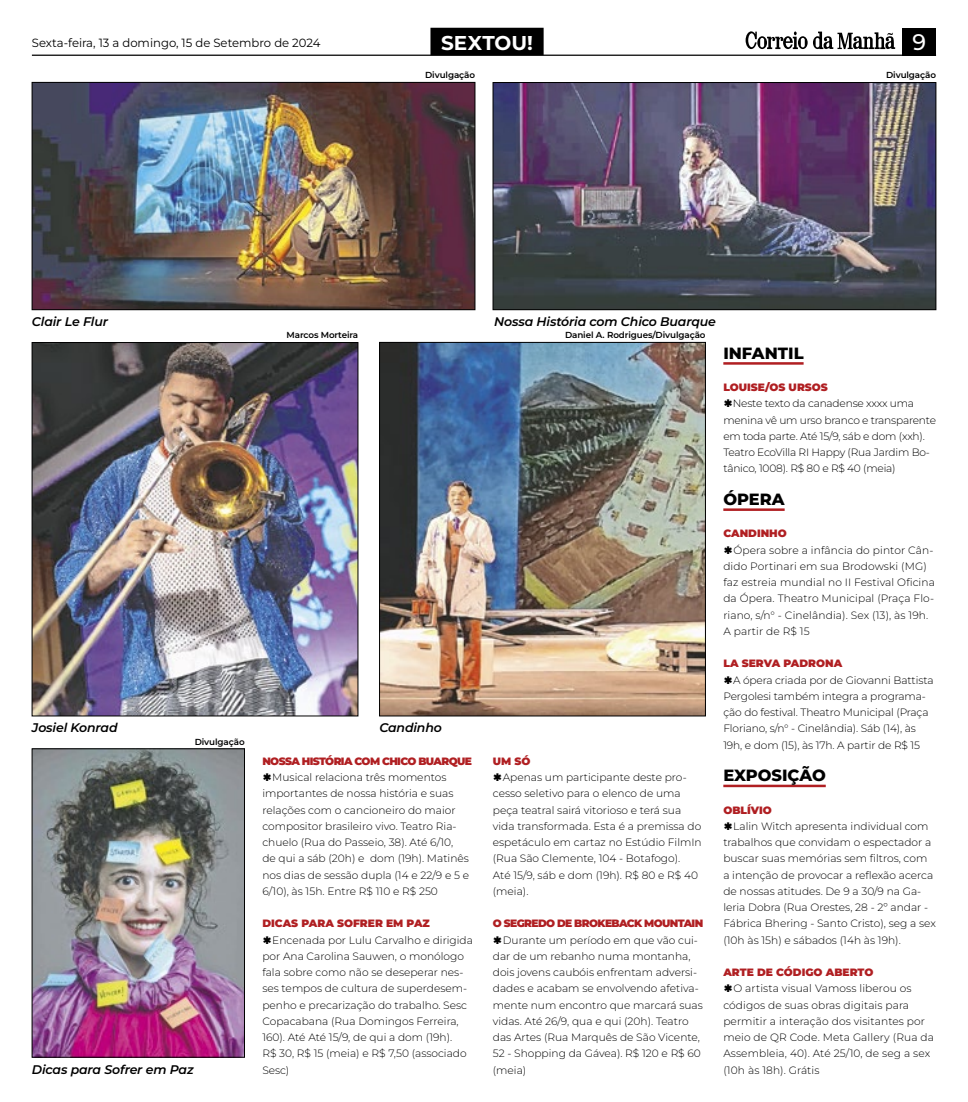
<style>
.page{position:relative;width:968px;height:1102px;background:#fff}
.page>*{position:absolute;margin:0;border:0;box-sizing:border-box;transform-origin:0 0}
.t1{font:500 22.5px "Montserrat";color:#fff}
.t2{font:700 20px "Montserrat";letter-spacing:.005em;color:#fff}
.t3{font:800 16.25px "Montserrat";color:#000}
.t4{font:italic 600 12.5px "Montserrat";letter-spacing:-.01em;color:#000}
.t5{font:11.88px "Montserrat";color:#000}
.t6{font:300 10.62px/16.2px "Montserrat";color:#000}
.t7{font:300 10.62px/16.2px "Montserrat";letter-spacing:-.02em;color:#000}
.t8{font:900 10.62px "Montserrat";letter-spacing:-.01em;color:#b01f22}
.t9{font:900 10.62px "Montserrat";letter-spacing:-.06em;color:#b01f22}
.t10{font:600 8.75px "Montserrat";letter-spacing:-.01em;color:#000}
</style>
<div class="page">
<hr style="left:32px;top:55px;width:903px;height:1px;background:#000">
<svg style="left:745px;top:31px;width:150px;height:19px"></svg>
<div style="left:902px;top:28px;width:33px;height:28px;background:#000"></div>
<div style="left:430px;top:28px;width:113px;height:27px;background:#000"></div>
<hr style="left:723px;top:362px;width:80px;height:3px;background:#b01f22">
<hr style="left:723px;top:508px;width:61px;height:3px;background:#b01f22">
<hr style="left:723px;top:785px;width:102px;height:2px;background:#b01f22">
<img style="left:32px;top:748px;width:213px;height:310px">
<img style="left:379px;top:342px;width:326px;height:374px">
<img style="left:492px;top:82px;width:444px;height:228px">
<img style="left:32px;top:82px;width:443px;height:228px">
<img style="left:32px;top:342px;width:326px;height:374px">
<p class="t5" style="left:32px;top:38px;width:290px">Sexta-feira, 13 a domingo, 15 de Setembro de 2024</p>
<h2 class="t2" style="left:441px;top:31px;width:93px">SEXTOU!</h2>
<h1 class="t1" style="left:912px;top:29px;width:15px">9</h1>
<p class="t10" style="left:425px;top:71px;width:51px">Divulgação</p>
<p class="t10" style="left:885px;top:71px;width:51px">Divulgação</p>
<p class="t4" style="left:32px;top:316px;width:78px">Clair Le Flur</p>
<p class="t10" style="left:286px;top:331px;width:73px">Marcos Morteira</p>
<p class="t4" style="left:32px;top:723px;width:87px">Josiel Konrad</p>
<p class="t10" style="left:195px;top:737px;width:51px">Divulgação</p>
<p class="t4" style="left:32px;top:1064px;width:163px">Dicas para Sofrer em Paz</p>
<p class="t4" style="left:379px;top:723px;width:64px">Candinho</p>
<p class="t9" style="left:262px;top:756px;width:211px">NOSSA HISTÓRIA COM CHICO BUARQUE</p>
<p class="t6" style="left:262px;top:770px;width:208px;text-indent:10px">Musical relaciona três momentos importantes de nossa história e suas relações com o cancioneiro do maior compositor brasileiro vivo. Teatro Ria&shy;chuelo (Rua do Passeio, 38). Até 6/10, de qui a sáb (20h) e dom (19h). Matinês nos dias de sessão dupla (14 e 22/9 e 5 e 6/10), às 15h. Entre R$ 110 e R$ 250</p>
<p class="t8" style="left:262px;top:918px;width:169px">DICAS PARA SOFRER EM PAZ</p>
<p class="t6" style="left:262px;top:932px;width:212px;text-indent:10px">Encenada por Lulu Carvalho e dirigida por Ana Carolina Sauwen, o monólogo fala sobre como não se deseperar nes&shy;ses tempos de cultura de superdesem&shy;penho e precarização do trabalho. Sesc Copacabana (Rua Domingos Ferreira, 160). Até Até 15/9, de qui a dom (19h).<br>R$ 30, R$ 15 (meia) e R$ 7,50 (associado Sesc)</p>
<p class="t4" style="left:494px;top:316px;width:223px">Nossa História com Chico Buarque</p>
<p class="t10" style="left:565px;top:331px;width:142px">Daniel A. Rodrigues/Divulgação</p>
<p class="t8" style="left:493px;top:756px;width:39px">UM SÓ</p>
<p class="t6" style="left:493px;top:770px;width:210px;text-indent:10px">Apenas um participante deste pro&shy;cesso seletivo para o elenco de uma peça teatral sairá vitorioso e terá sua vida transformada. Esta é a premissa do espetáculo em cartaz no Estúdio FilmIn (Rua São Clemente, 104 - Botafogo).<br>Até 15/9, sáb e dom (19h). R$ 80 e R$ 40 (meia).</p>
<p class="t9" style="left:493px;top:918px;width:212px">O SEGREDO DE BROKEBACK MOUNTAIN</p>
<p class="t6" style="left:493px;top:932px;width:211px;text-indent:10px">Durante um período em que vão cui&shy;dar de um rebanho numa montanha, dois jovens caubóis enfrentam adversi&shy;dades e acabam se envolvendo afetiva&shy;mente num encontro que marcará suas vidas. Até 26/9, qua e qui (20h). Teatro das Artes (Rua Marquês de São Vicente, 52 - Shopping da Gávea). R$ 120 e R$ 60 (meia)</p>
<h3 class="t3" style="left:723px;top:347px;width:82px">INFANTIL</h3>
<p class="t8" style="left:723px;top:382px;width:106px">LOUISE/OS URSOS</p>
<p class="t7" style="left:723px;top:396px;width:214px;text-indent:9px">Neste texto da canadense xxxx uma menina vê um urso branco e transparente em toda parte. Até 15/9, sáb e dom (xxh).<br>Teatro EcoVilla RI Happy (Rua Jardim Bo&shy;tânico, 1008). R$ 80 e R$ 40 (meia)</p>
<h3 class="t3" style="left:723px;top:493px;width:63px">ÓPERA</h3>
<p class="t8" style="left:723px;top:528px;width:65px">CANDINHO</p>
<p class="t6" style="left:723px;top:542px;width:213px;text-indent:10px">Ópera sobre a infância do pintor Cân&shy;dido Portinari em sua Brodowski (MG) faz estreia mundial no II Festival Oficina da Ópera. Theatro Municipal (Praça Flo&shy;riano, s/n° - Cinelândia). Sex (13), às 19h.<br>A partir de R$ 15</p>
<p class="t8" style="left:723px;top:658px;width:120px">LA SERVA PADRONA</p>
<p class="t6" style="left:723px;top:672px;width:212px;text-indent:10px">A ópera criada por de Giovanni Battista Pergolesi também integra a programa&shy;ção do festival. Theatro Municipal (Praça Floriano, s/n° - Cinelândia). Sáb (14), às 19h, e dom (15), às 17h. A partir de R$ 15</p>
<h3 class="t3" style="left:723px;top:770px;width:104px">EXPOSIÇÃO</h3>
<p class="t8" style="left:723px;top:805px;width:50px">OBLÍVIO</p>
<p class="t6" style="left:723px;top:818px;width:214px;text-indent:10px">Lalin Witch apresenta individual com trabalhos que convidam o espectador a buscar suas memórias sem filtros, com a intenção de provocar a reflexão acerca de nossas atitudes. De 9 a 30/9 na Ga&shy;leria Dobra (Rua Orestes, 28 - 2º andar - Fábrica Bhering - Santo Cristo), seg a sex (10h às 15h) e sábados (14h às 19h).</p>
<p class="t8" style="left:723px;top:967px;width:151px">ARTE DE CÓDIGO ABERTO</p>
<p class="t6" style="left:723px;top:981px;width:212px;text-indent:10px">O artista visual Vamoss liberou os códigos de suas obras digitais para permitir a interação dos visitantes por meio de QR Code. Meta Gallery (Rua da Assembleia, 40). Até 25/10, de seg a sex (10h às 18h). Grátis</p>
</div>
